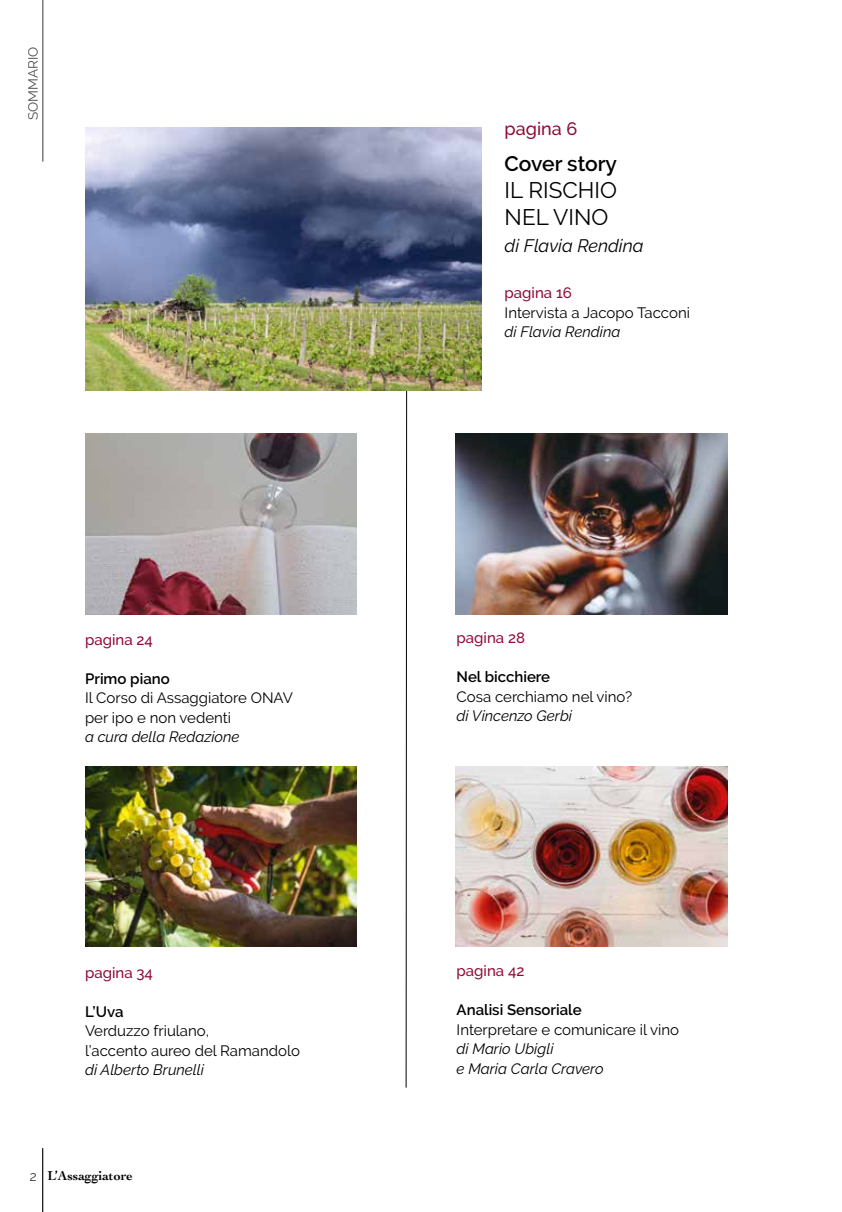
<style>
.page{position:relative;width:842px;height:1212px;background:#fff}
.page>*{position:absolute;margin:0;border:0;box-sizing:border-box;transform-origin:0 0}
.t1{font:22.5px/27px "Raleway";color:#000}
.t2{font:600 21px "Raleway";color:#000}
.t3{font:italic 18px "Raleway";color:#000}
.t4{font:500 18px "Raleway";color:#8f0b34}
.t5{font:15px/19.5px "Raleway";color:#000}
.t6{font:italic 15px/19.5px "Raleway";color:#000}
.t7{font:600 15px "Raleway";color:#000}
.t8{font:500 15px "Raleway";color:#8f0b34}
.t9{font:700 13.5px "Cochin";color:#000}
.t10{font:13.5px "Raleway";color:#000}
.s1{font-family:"Raleway";font-weight:300}
</style>
<div class="page">
<hr style="left:42px;top:0;width:1px;height:162px;background:#000">
<hr style="left:42px;top:1148px;width:1px;height:64px;background:#000">
<svg style="left:405px;top:391px;width:3px;height:697px"></svg>
<img style="left:85px;top:434px;width:271px;height:180px">
<img style="left:456px;top:434px;width:271px;height:180px">
<img style="left:85px;top:767px;width:271px;height:180px">
<img style="left:456px;top:767px;width:271px;height:180px">
<img style="left:85px;top:128px;width:396px;height:263px">
<p class="t10" style="left:25px;top:120px;width:75px;rotate:-90deg">SOMMARIO</p>
<p class="t8" style="left:85px;top:631px;width:69px">pagina 24</p>
<p class="t7" style="left:85px;top:670px;width:86px">Primo piano</p>
<p class="t5" style="left:85px;top:688px;width:209px">Il Corso di Assaggiatore ONAV per ipo e non vedenti</p>
<p class="t6" style="left:85px;top:727px;width:156px">a cura della Redazione</p>
<p class="t8" style="left:85px;top:963px;width:69px">pagina 34</p>
<p class="t7" style="left:85px;top:1002px;width:40px">L’Uva</p>
<p class="t5" style="left:85px;top:1021px;width:217px">Verduzzo friulano,<br>l’accento aureo del Ramandolo</p>
<p class="t6" style="left:85px;top:1060px;width:121px">di Alberto Brunelli</p>
<p class="t9" style="left:30px;top:1166px;width:105px"><span class="s1">2</span> L’Assaggiatore</p>
<p class="t4" style="left:505px;top:118px;width:74px">pagina 6</p>
<h2 class="t2" style="left:505px;top:151px;width:114px">Cover story</h2>
<h1 class="t1" style="left:505px;top:176px;width:114px">IL RISCHIO<br>NEL VINO</h1>
<p class="t3" style="left:505px;top:235px;width:140px">di Flavia Rendina</p>
<p class="t8" style="left:505px;top:284px;width:69px">pagina 16</p>
<p class="t5" style="left:505px;top:303px;width:187px">Intervista a Jacopo Tacconi</p>
<p class="t6" style="left:505px;top:322px;width:117px">di Flavia Rendina</p>
<p class="t8" style="left:457px;top:629px;width:70px">pagina 28</p>
<p class="t7" style="left:457px;top:668px;width:95px">Nel bicchiere</p>
<p class="t5" style="left:457px;top:687px;width:177px">Cosa cerchiamo nel vino?</p>
<p class="t6" style="left:457px;top:706px;width:117px">di Vincenzo Gerbi</p>
<p class="t8" style="left:457px;top:962px;width:69px">pagina 42</p>
<p class="t7" style="left:457px;top:1001px;width:127px">Analisi Sensoriale</p>
<p class="t5" style="left:457px;top:1019px;width:224px">Interpretare e comunicare il vino</p>
<p class="t6" style="left:457px;top:1039px;width:148px">di Mario Ubigli<br>e Maria Carla Cravero</p>
</div>
